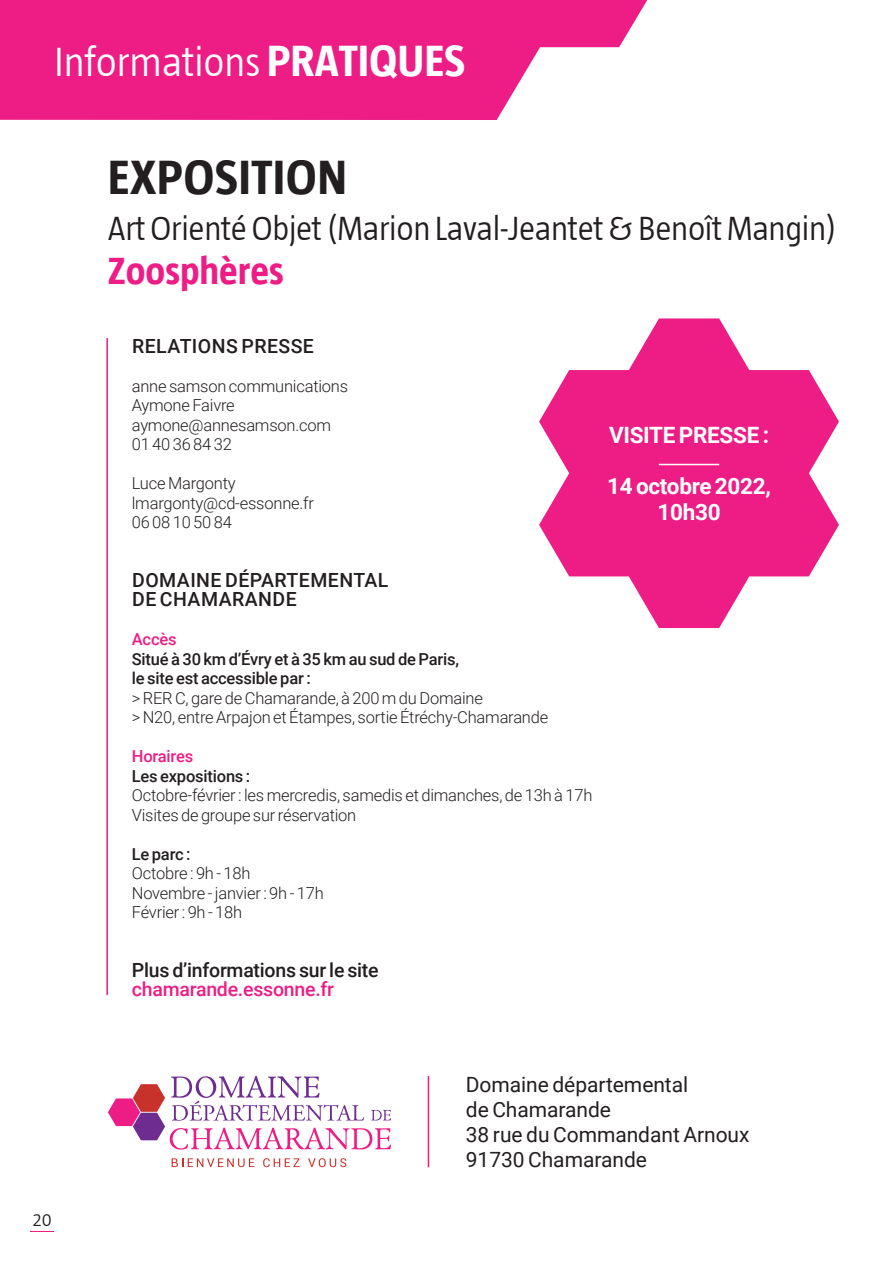
<style>
.page{position:relative;width:893px;height:1263px;background:#fff}
.page>*{position:absolute;margin:0;border:0;box-sizing:border-box;transform-origin:0 0}
.t1{font:700 49.5px "Taz";letter-spacing:.01em;color:#231f20}
.t2{font:300 42px "Taz";color:#fff}
.t3{font:700 39px "Taz";color:#ed1d85}
.t4{font:300 34.5px "Taz";letter-spacing:-.01em;color:#231f20}
.t5{font:700 22.5px/25.5px "Roboto";letter-spacing:-.015em;color:#fff;text-align:center}
.t6{font:21px/25.2px "Roboto";color:#231f20}
.t7{font:500 19.5px/19.5px "Roboto";letter-spacing:.02em;color:#231f20}
.t8{font:500 19.5px "Roboto";letter-spacing:-.01em;color:#231f20}
.t9{font:500 19.5px "Roboto";letter-spacing:-.01em;color:#ed1d85}
.t10{font:300 18px "Taz";color:#231f20}
.t11{font:300 16.5px/19.5px "Roboto";letter-spacing:-.01em;color:#231f20}
.t12{font:500 16.5px/19.5px "Roboto";letter-spacing:-.01em;color:#231f20}
.t13{font:500 16.5px "Roboto";letter-spacing:-.01em;color:#ed1d85}
.s1{font-weight:700;font-size:45px}
</style>
<div class="page">
<svg style="left:31px;top:1231px;width:23px;height:1px"></svg>
<hr style="left:428px;top:1076px;width:1px;height:91px;background:#ed1d85">
<hr style="left:106px;top:338px;width:2px;height:657px;background:#ed1d85">
<svg style="left:0;top:0;width:647px;height:120px;background:#ef3a94"></svg>
<svg style="left:172px;top:1158px;width:82px;height:9px"></svg>
<svg style="left:263px;top:1158px;width:37px;height:9px"></svg>
<svg style="left:308px;top:1158px;width:38px;height:9px"></svg>
<svg style="left:108px;top:1076px;width:283px;height:73px"></svg>
<svg style="left:539px;top:318px;width:300px;height:310px;fill:#ed1d85"></svg>
<hr style="left:659px;top:464px;width:60px;height:1px;background:#fff">
<h2 class="t2" style="left:54px;top:39px;width:413px">Informations <span class="s1">PRATIQUES</span></h2>
<h1 class="t1" style="left:108px;top:151px;width:241px">EXPOSITION</h1>
<h3 class="t4" style="left:108px;top:210px;width:730px">Art Orienté Objet (Marion Laval-Jeantet &amp; Benoît Mangin)</h3>
<h3 class="t3" style="left:108px;top:250px;width:178px">Zoosphères</h3>
<p class="t7" style="left:132px;top:335px;width:183px">RELATIONS PRESSE</p>
<p class="t11" style="left:132px;top:375px;width:218px">anne samson communications<br>Aymone Faivre aymone@annesamson.com<br>01 40 36 84 32</p>
<p class="t11" style="left:132px;top:473px;width:184px">Luce Margonty lmargonty@cd-essonne.fr<br>06 08 10 50 84</p>
<p class="t7" style="left:132px;top:569px;width:258px">DOMAINE DÉPARTEMENTAL<br>DE CHAMARANDE</p>
<p class="t13" style="left:132px;top:628px;width:46px">Accès</p>
<p class="t12" style="left:132px;top:648px;width:329px">Situé à 30 km d’Évry et à 35 km au sud de Paris, le site est accessible par :</p>
<p class="t11" style="left:132px;top:687px;width:418px">&gt; RER C, gare de Chamarande, à 200 m du Domaine<br>&gt; N20, entre Arpajon et Étampes, sortie Étréchy-Chamarande</p>
<p class="t13" style="left:132px;top:745px;width:63px">Horaires</p>
<p class="t12" style="left:132px;top:765px;width:120px">Les expositions :</p>
<p class="t11" style="left:132px;top:785px;width:462px">Octobre-février : les mercredis, samedis et dimanches, de 13h à 17h<br>Visites de groupe sur réservation</p>
<p class="t12" style="left:132px;top:843px;width:60px">Le parc :</p>
<p class="t11" style="left:132px;top:863px;width:193px">Octobre : 9h - 18h<br>Novembre - janvier : 9h - 17h<br>Février : 9h - 18h</p>
<p class="t8" style="left:132px;top:956px;width:248px">Plus d’informations sur le site</p>
<p class="t9" style="left:132px;top:975px;width:204px">chamarande.essonne.fr</p>
<h3 class="t5" style="left:609px;top:422px;width:162px">VISITE PRESSE :</h3>
<h3 class="t5" style="left:607px;top:473px;width:165px">14 octobre 2022,<br>10h30</h3>
<p class="t10" style="left:33px;top:1211px;width:20px">20</p>
<p class="t6" style="left:466px;top:1071px;width:285px">Domaine départemental<br>de Chamarande<br>38 rue du Commandant Arnoux<br>91730 Chamarande</p>
</div>
